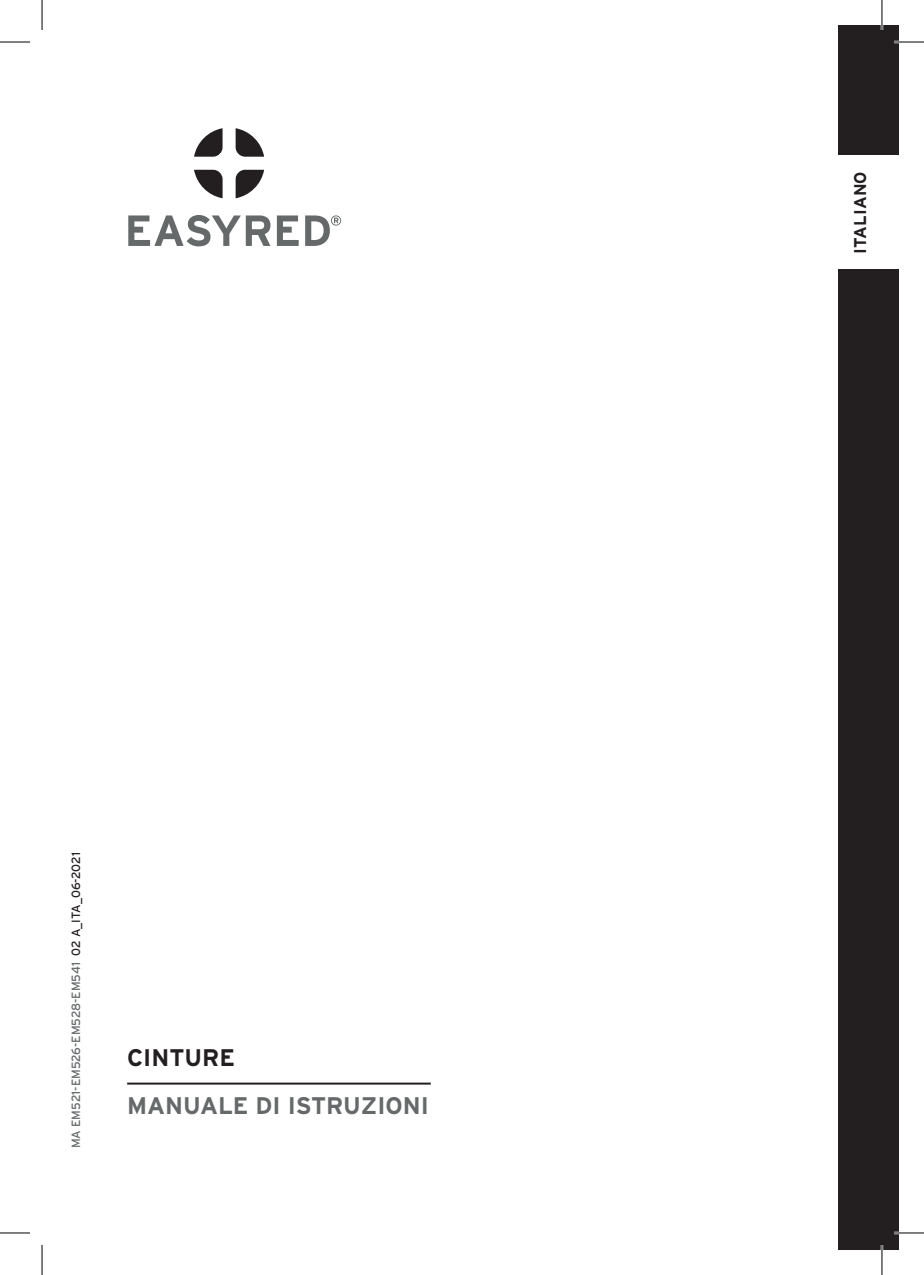
<style>
.page{position:relative;width:924px;height:1275px;background:#fff}
.page>*{position:absolute;margin:0;border:0;box-sizing:border-box;transform-origin:0 0}
.t1{font:700 24px "Interstate";color:#65696a}
.t2{font:700 24px "Interstate";color:#231f20}
.t3{font:700 17px "Interstate";letter-spacing:.005em;color:#231f20}
.t4{font:12px "Interstate";color:#65696a}
.s1{color:#231f20}
</style>
<div class="page">
<svg style="left:235px;top:170px;width:29px;height:28px"></svg>
<svg style="left:194px;top:128px;width:28px;height:29px"></svg>
<svg style="left:235px;top:128px;width:29px;height:29px"></svg>
<svg style="left:194px;top:170px;width:28px;height:28px"></svg>
<svg style="left:128px;top:215px;width:142px;height:31px"></svg>
<svg style="left:277px;top:215px;width:21px;height:31px"></svg>
<svg style="left:305px;top:215px;width:36px;height:31px"></svg>
<hr style="left:127px;top:1082px;width:303px;height:2px;background:#231f20">
<div style="left:838px;top:25px;width:60px;height:1225px;background:#231f20"></div>
<div style="left:833px;top:155px;width:65px;height:114px;background:#fff"></div>
<hr style="left:893px;top:41px;width:30px;height:2px;background:#fff">
<hr style="left:893px;top:1231px;width:30px;height:3px;background:#fff">
<hr style="left:880px;top:0;width:2px;height:30px;background:#fff">
<hr style="left:880px;top:1245px;width:2px;height:30px;background:#fff">
<hr style="left:0;top:42px;width:30px;height:1px;background:#000">
<hr style="left:893px;top:42px;width:30px;height:1px;background:#000">
<hr style="left:0;top:1232px;width:30px;height:1px;background:#000">
<hr style="left:893px;top:1232px;width:30px;height:1px;background:#000">
<hr style="left:42px;top:0;width:1px;height:30px;background:#000">
<hr style="left:42px;top:1245px;width:1px;height:30px;background:#000">
<hr style="left:881px;top:0;width:1px;height:30px;background:#000">
<hr style="left:881px;top:1245px;width:1px;height:30px;background:#000">
<p class="t4" style="left:69px;top:1148px;width:298px;rotate:-90deg">MA EM521-EM526-EM528-EM541 <span class="s1">02 A_ITA_06-2021</span></p>
<h1 class="t2" style="left:127px;top:1043px;width:109px">CINTURE</h1>
<h1 class="t1" style="left:127px;top:1091px;width:303px">MANUALE DI ISTRUZIONI</h1>
<h2 class="t3" style="left:850px;top:254px;width:84px;rotate:-90deg">ITALIANO</h2>
</div>
